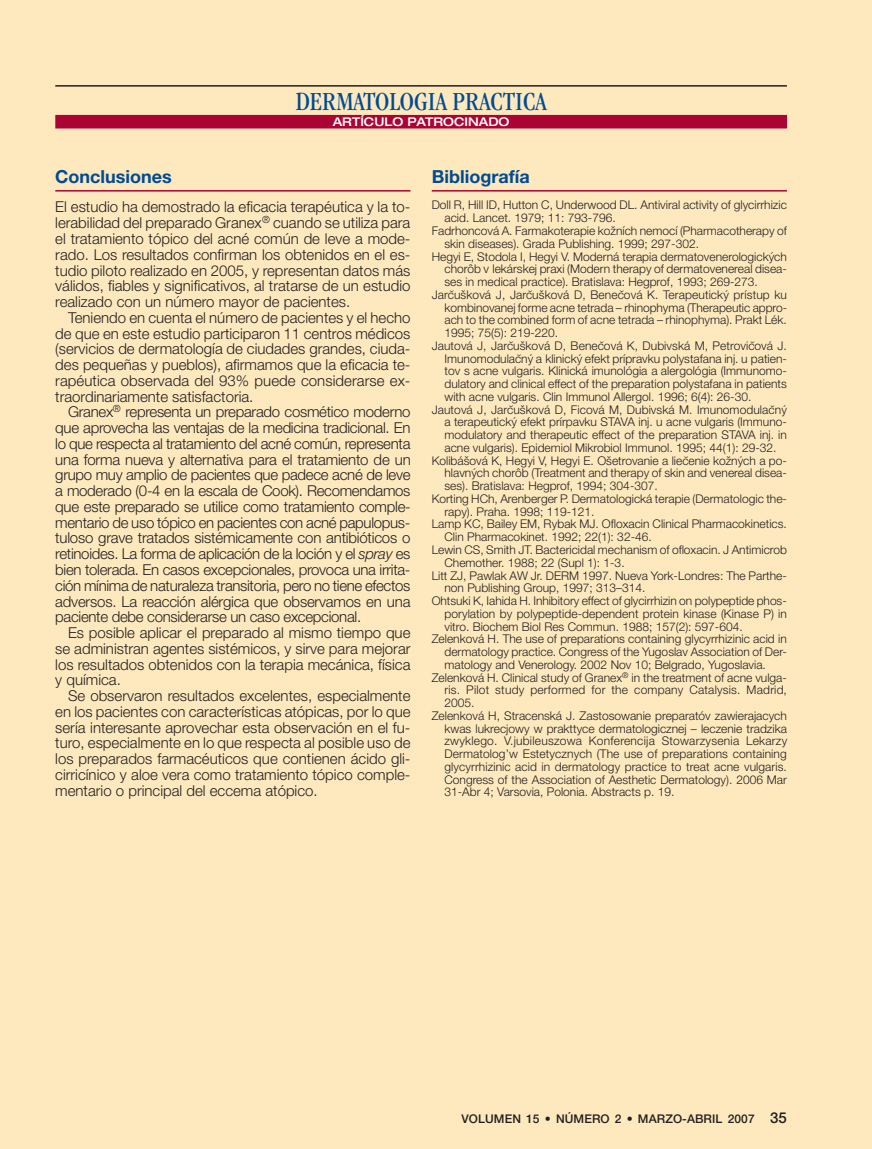
<style>
.page{position:relative;width:872px;height:1149px;background:#fff}
.page>*{position:absolute;margin:0;border:0;box-sizing:border-box;transform-origin:0 0}
.t1{font:condensed 27px "ITC Garamond Std";color:#014b92}
.t2{font:700 18px "Helvetica Neue LT Std";color:#014b92}
.t3{font:300 15px/15.8px "Helvetica Neue LT Std";color:#231f20;text-align:justify}
.t4{font:300 12px "Helvetica Neue LT Std";color:#231f20}
.t5{font:300 12px "Helvetica Neue LT Std";letter-spacing:.02em;color:#231f20}
.t6{font:500 12px "Helvetica Neue LT Std";letter-spacing:.01em;color:#231f20}
.t7{font:500 expanded 12px "Helvetica Neue LT Std";color:#fff}
.s1{font-style:italic}
.s2{font-size:15px}
</style>
<div class="page">
<div style="left:0;top:0;width:872px;height:1148px;background:#fee9be"></div>
<div style="left:56px;top:116px;width:730px;height:12px;background:#ab0333"></div>
<div style="left:55px;top:115px;width:732px;height:13px;border:2px solid #ab0333"></div>
<hr style="left:55px;top:85px;width:732px;height:2px;background:#231f20">
<hr style="left:55px;top:190px;width:355px;height:1px;background:#ab0333">
<hr style="left:432px;top:190px;width:355px;height:1px;background:#ab0333">
<h1 class="t1" style="left:296px;top:91px;width:253px">DERMATOLOGIA PRACTICA</h1>
<p class="t7" style="left:333px;top:117px;width:178px">ARTÍCULO PATROCINADO</p>
<h2 class="t2" style="left:55px;top:170px;width:118px">Conclusiones</h2>
<p class="t3" style="left:55px;top:200px;width:357px">El estudio ha demostrado la eficacia terapéutica y la to&shy;lerabilidad del preparado Granex<sup>®</sup> cuando se utiliza para el tratamiento tópico del acné común de leve a mode&shy;rado. Los resultados confirman los obtenidos en el es&shy;tudio piloto realizado en 2005, y representan datos más válidos, fiables y significativos, al tratarse de un estudio realizado con un número mayor de pacientes.</p>
<p class="t3" style="left:55px;top:311px;width:357px;text-indent:13px">Teniendo en cuenta el número de pacientes y el hecho de que en este estudio participaron 11 centros médicos (servicios de dermatología de ciudades grandes, ciuda&shy;des pequeñas y pueblos), afirmamos que la eficacia te&shy;rapéutica observada del 93% puede considerarse ex&shy;traordinariamente satisfactoria.</p>
<p class="t3" style="left:55px;top:405px;width:357px;text-indent:13px">Granex<sup>®</sup> representa un preparado cosmético moderno que aprovecha las ventajas de la medicina tradicional. En lo que respecta al tratamiento del acné común, representa una forma nueva y alternativa para el tratamiento de un grupo muy amplio de pacientes que padece acné de leve a moderado (0-4 en la escala de Cook). Recomendamos que este preparado se utilice como tratamiento comple&shy;mentario de uso tópico en pacientes con acné papulopus&shy;tuloso grave tratados sistémicamente con antibióticos o retinoides. La forma de aplicación de la loción y el <span class="s1">spray</span> es bien tolerada. En casos excepcionales, provoca una irrita&shy;ción mínima de naturaleza transitoria, pero no tiene efectos adversos. La reacción alérgica que observamos en una paciente debe considerarse un caso excepcional.</p>
<p class="t3" style="left:55px;top:626px;width:357px;text-indent:13px">Es posible aplicar el preparado al mismo tiempo que se administran agentes sistémicos, y sirve para mejorar los resultados obtenidos con la terapia mecánica, física y química.</p>
<p class="t3" style="left:55px;top:689px;width:357px;text-indent:13px">Se observaron resultados excelentes, especialmente en los pacientes con características atópicas, por lo que sería interesante aprovechar esta observación en el fu&shy;turo, especialmente en lo que respecta al posible uso de los preparados farmacéuticos que contienen ácido gli&shy;cirricínico y aloe vera como tratamiento tópico comple&shy;mentario o principal del eccema atópico.</p>
<h2 class="t2" style="left:432px;top:170px;width:99px">Bibliografía</h2>
<p class="t4" style="left:432px;top:201px;width:357px">Doll R, Hill ID, Hutton C, Underwood DL. Antiviral activity of glycirrhizic</p>
<p class="t4" style="left:444px;top:213px;width:173px">acid. Lancet. 1979; 11: 793-796.</p>
<p class="t4" style="left:432px;top:226px;width:357px">Fadrhoncová A. Farmakoterapie kožních nemocí (Pharmacotherapy of</p>
<p class="t4" style="left:444px;top:239px;width:256px">skin diseases). Grada Publishing. 1999; 297-302.</p>
<p class="t4" style="left:432px;top:252px;width:357px">Hegyi E, Stodola I, Hegyi V. Moderná terapia dermatovenerologických</p>
<p class="t4" style="left:444px;top:264px;width:344px">chorôb v lekárskej praxi (Modern therapy of dermatovenereal disea-</p>
<p class="t4" style="left:444px;top:277px;width:315px">ses in medical practice). Bratislava: Hegprof, 1993; 269-273.</p>
<p class="t4" style="left:432px;top:290px;width:357px">Jarc˘ušková J, Jarc˘ušková D, Benec˘ová K. Terapeutický prístup ku</p>
<p class="t4" style="left:444px;top:303px;width:344px">kombinovanej forme acne tetrada – rhinophyma (Therapeutic appro-</p>
<p class="t4" style="left:444px;top:315px;width:344px">ach to the combined form of acne tetrada – rhinophyma). Prakt Lék.</p>
<p class="t4" style="left:444px;top:328px;width:115px">1995; 75(5): 219-220.</p>
<p class="t4" style="left:432px;top:341px;width:357px">Jautová J, Jarc˘ušková D, Benec˘ová K, Dubivská M, Petrovic˘ová J.</p>
<p class="t4" style="left:444px;top:354px;width:344px">Imunomodulac˘ný a klinický efekt prípravku polystafana inj. u patien-</p>
<p class="t4" style="left:444px;top:366px;width:344px">tov s acne vulgaris. Klinická imunológia a alergológia (Immunomo-</p>
<p class="t4" style="left:444px;top:379px;width:344px">dulatory and clinical effect of the preparation polystafana in patients</p>
<p class="t4" style="left:444px;top:392px;width:308px">with acne vulgaris. Clin Immunol Allergol. 1996; 6(4): 26-30.</p>
<p class="t4" style="left:432px;top:405px;width:357px">Jautová J, Jarc˘ušková D, Ficová M, Dubivská M. Imunomodulac˘ný</p>
<p class="t4" style="left:444px;top:417px;width:344px">a terapeutický efekt prírpavku STAVA inj. u acne vulgaris (Immuno-</p>
<p class="t4" style="left:444px;top:430px;width:344px">modulatory and therapeutic effect of the preparation STAVA inj. in</p>
<p class="t4" style="left:444px;top:443px;width:333px">acne vulgaris). Epidemiol Mikrobiol Immunol. 1995; 44(1): 29-32.</p>
<p class="t4" style="left:432px;top:456px;width:357px">Kolibášová K, Hegyi V, Hegyi E. Ošetrovanie a liec˘enie kožných a po-</p>
<p class="t4" style="left:444px;top:468px;width:344px">hlavných chorôb (Treatment and therapy of skin and venereal disea-</p>
<p class="t4" style="left:444px;top:481px;width:215px">ses). Bratislava: Hegprof, 1994; 304-307.</p>
<p class="t4" style="left:432px;top:494px;width:357px">Korting HCh, Arenberger P. Dermatologická terapie (Dermatologic the-</p>
<p class="t4" style="left:444px;top:507px;width:152px">rapy). Praha. 1998; 119-121.</p>
<p class="t4" style="left:432px;top:519px;width:357px">Lamp KC, Bailey EM, Rybak MJ. Ofloxacin Clinical Pharmacokinetics.</p>
<p class="t4" style="left:444px;top:532px;width:209px">Clin Pharmacokinet. 1992; 22(1): 32-46.</p>
<p class="t4" style="left:432px;top:545px;width:357px">Lewin CS, Smith JT. Bactericidal mechanism of ofloxacin. J Antimicrob</p>
<p class="t4" style="left:444px;top:558px;width:182px">Chemother. 1988; 22 (Supl 1): 1-3.</p>
<p class="t4" style="left:432px;top:570px;width:356px">Litt ZJ, Pawlak AW Jr. DERM 1997. Nueva York-Londres: The Parthe-</p>
<p class="t4" style="left:444px;top:583px;width:202px">non Publishing Group, 1997; 313–314.</p>
<p class="t4" style="left:432px;top:596px;width:356px">Ohtsuki K, Iahida H. Inhibitory effect of glycirrhizin on polypeptide phos-</p>
<p class="t4" style="left:444px;top:609px;width:344px">porylation by polypeptide-dependent protein kinase (Kinase P) in</p>
<p class="t4" style="left:444px;top:621px;width:300px">vitro. Biochem Biol Res Commun. 1988; 157(2): 597-604.</p>
<p class="t4" style="left:432px;top:634px;width:356px">Zelenková H. The use of preparations containing glycyrrhizinic acid in</p>
<p class="t4" style="left:444px;top:647px;width:344px">dermatology practice. Congress of the Yugoslav Association of Der-</p>
<p class="t4" style="left:444px;top:660px;width:323px">matology and Venerology. 2002 Nov 10; Belgrado, Yugoslavia.</p>
<p class="t4" style="left:432px;top:672px;width:357px">Zelenková H. Clinical study of Granex<sup>®</sup> in the treatment of acne vulga-</p>
<p class="t4" style="left:444px;top:685px;width:344px">ris. Pilot study performed for the company Catalysis. Madrid,</p>
<p class="t4" style="left:444px;top:698px;width:32px">2005.</p>
<p class="t4" style="left:432px;top:711px;width:357px">Zelenková H, Stracenská J. Zastosowanie preparatóv zawierajacych</p>
<p class="t4" style="left:444px;top:723px;width:344px">kwas lukrecjowy w prakttyce dermatologicznej – leczenie tradzika</p>
<p class="t5" style="left:444px;top:736px;width:344px">zwyklego. V.jubileuszowa Konferencija Stowarzysenia Lekarzy</p>
<p class="t4" style="left:444px;top:749px;width:344px">Dermatolog’w Estetycznych (The use of preparations containing</p>
<p class="t4" style="left:444px;top:762px;width:344px">glycyrrhizinic acid in dermatology practice to treat acne vulgaris.</p>
<p class="t4" style="left:444px;top:774px;width:344px">Congress of the Association of Aesthetic Dermatology). 2006 Mar</p>
<p class="t4" style="left:444px;top:787px;width:231px">31-Abr 4; Varsovia, Polonia. Abstracts p. 19.</p>
<p class="t6" style="left:461px;top:1114px;width:327px">VOLUMEN 15 • NÚMERO 2 • MARZO-ABRIL 2007 <span class="s2">35</span></p>
</div>
